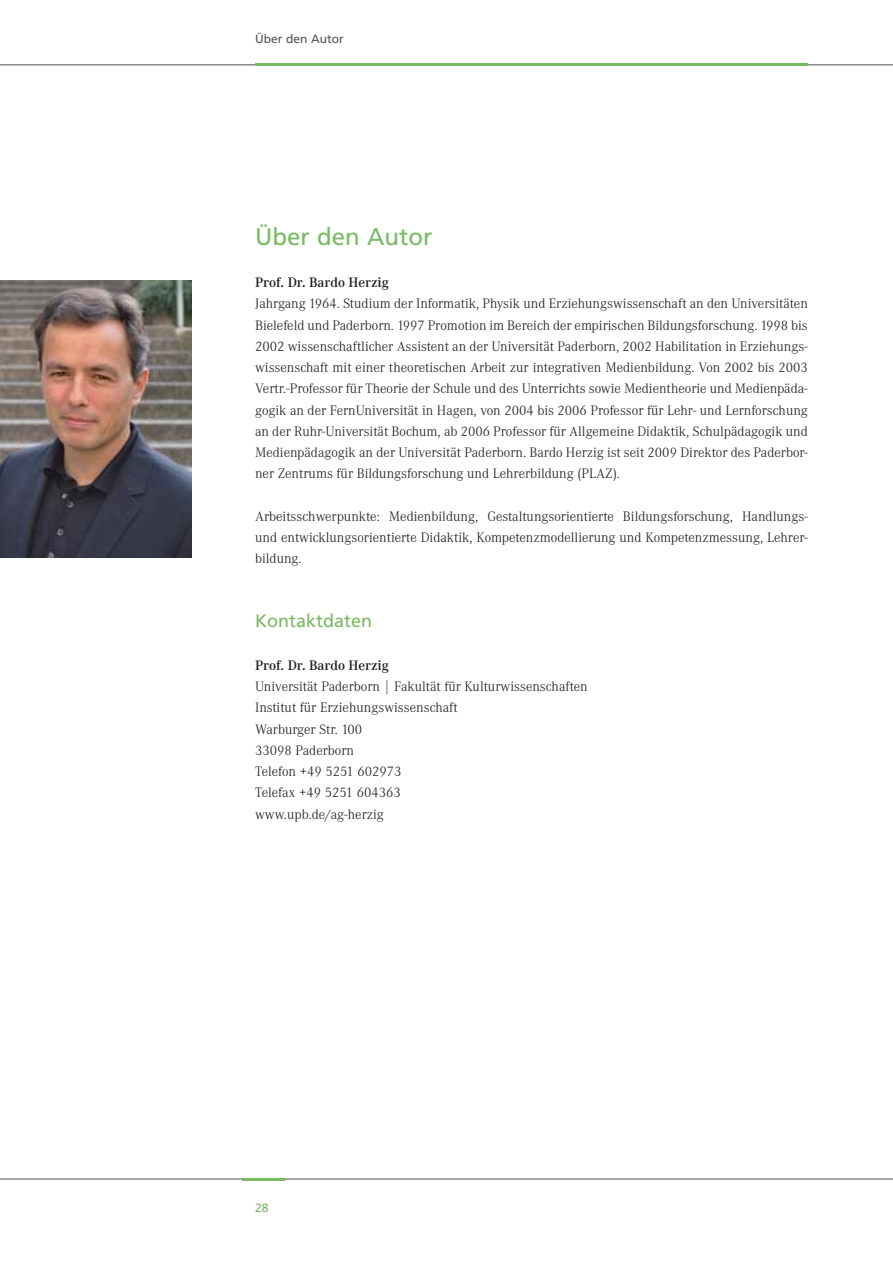
<style>
.page{position:relative;width:893px;height:1263px;background:#fff}
.page>*{position:absolute;margin:0;border:0;box-sizing:border-box;transform-origin:0 0}
.t1{font:24px "Frutiger LT Com";color:#78ba61}
.t2{font:18px "Frutiger LT Com";color:#78ba61}
.t3{font:300 14.25px/21.3px "Corporate A";color:#1b1c20;text-align:justify}
.t4{font:600 14.25px "Corporate A";color:#1b1c20}
.t5{font:12px "Frutiger LT Com";color:#504f53}
.t6{font:12px "Frutiger LT Com";color:#78ba61}
</style>
<div class="page">
<hr style="left:0;top:1178px;width:893px;height:1px;background:#504f53">
<hr style="left:0;top:64px;width:893px;height:1px;background:#504f53">
<hr style="left:255px;top:64px;width:553px;height:2px;background:#78ba61">
<hr style="left:242px;top:1178px;width:43px;height:2px;background:#78ba61">
<img style="left:0;top:281px;width:191px;height:276px">
<p class="t5" style="left:255px;top:31px;width:90px">Über den Autor</p>
<h1 class="t1" style="left:255px;top:222px;width:179px">Über den Autor</h1>
<p class="t4" style="left:255px;top:273px;width:135px">Prof. Dr. Bardo Herzig</p>
<p class="t3" style="left:255px;top:293px;width:554px">Jahrgang 1964. Studium der Informatik, Physik und Erziehungswissenschaft an den Universitäten Bielefeld und Paderborn. 1997 Promotion im Bereich der empirischen Bildungsforschung. 1998 bis 2002 wissenschaftlicher Assistent an der Universität Paderborn, 2002 Habilitation in Erziehungs&shy;wissenschaft mit einer theoretischen Arbeit zur integrativen Medienbildung. Von 2002 bis 2003<br>Vertr.-Professor für Theorie der Schule und des Unterrichts sowie Medientheorie und Medienpäda&shy;gogik an der FernUniversität in Hagen, von 2004 bis 2006 Professor für Lehr- und Lernforschung an der Ruhr-Universität Bochum, ab 2006 Professor für Allgemeine Didaktik, Schulpädagogik und Medienpädagogik an der Universität Paderborn. Bardo Herzig ist seit 2009 Direktor des Paderbor&shy;ner Zentrums für Bildungsforschung und Lehrerbildung (PLAZ).</p>
<p class="t3" style="left:255px;top:506px;width:554px">Arbeitsschwerpunkte: Medienbildung, Gestaltungsorientierte Bildungsforschung, Handlungs&shy;und entwicklungsorientierte Didaktik, Kompetenzmodellierung und Kompetenzmessung, Lehrer&shy;bildung.</p>
<p class="t2" style="left:255px;top:610px;width:119px">Kontaktdaten</p>
<p class="t4" style="left:255px;top:655px;width:135px">Prof. Dr. Bardo Herzig</p>
<p class="t3" style="left:255px;top:676px;width:334px;text-align:left">Universität Paderborn | Fakultät für Kulturwissenschaften<br>Institut für Erziehungswissenschaft<br>Warburger Str. 100<br>33098 Paderborn<br>Telefon +49 5251 602973<br>Telefax +49 5251 604363<br>www.upb.de/ag-herzig</p>
<p class="t6" style="left:255px;top:1201px;width:15px">28</p>
</div>
